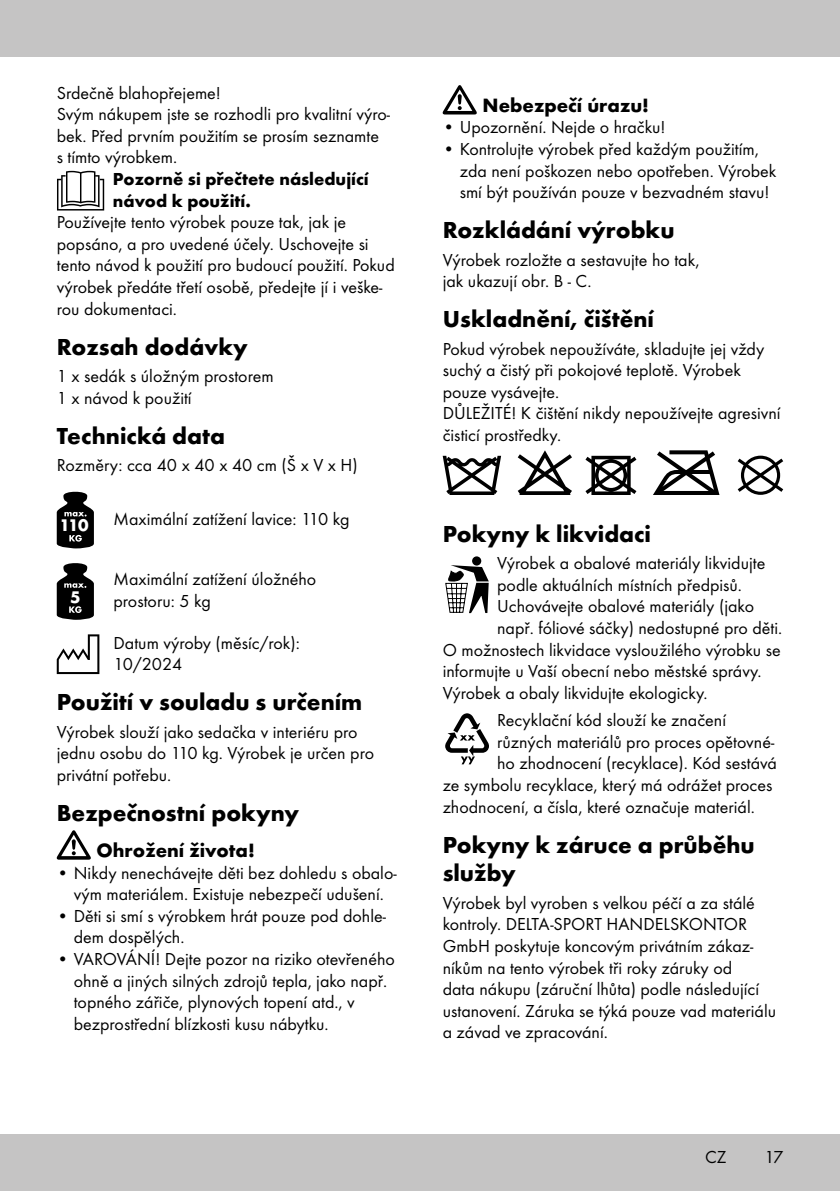
<style>
.page{position:relative;width:840px;height:1191px;background:#fff}
.page>*{position:absolute;margin:0;border:0;box-sizing:border-box;transform-origin:0 0}
.t1{font:700 24px/28.8px "Futura TOT";color:#000}
.t2{font:700 20px "Futura TOT";color:#000}
.t3{font:18px/21.6px "Futura TOT Boo";color:#000}
.t4{font:700 18px/21.6px "Futura TOT";color:#000}
.t5{font:700 17.4px "Futura TOT";color:#fff}
</style>
<div class="page">
<div style="left:0;top:1134px;width:839px;height:57px;background:#c5c4c4"></div>
<div style="left:0;top:0;width:839px;height:57px;background:#c5c4c4"></div>
<svg style="left:57px;top:171px;width:47px;height:39px"></svg>
<svg style="left:57px;top:492px;width:37px;height:56px;background:#313131"></svg>
<svg style="left:57px;top:563px;width:37px;height:57px;background:#343434"></svg>
<svg style="left:57px;top:634px;width:42px;height:40px"></svg>
<svg style="left:57px;top:830px;width:34px;height:29px"></svg>
<svg style="left:442px;top:85px;width:34px;height:29px"></svg>
<svg style="left:517px;top:450px;width:54px;height:45px"></svg>
<svg style="left:585px;top:456px;width:51px;height:39px"></svg>
<svg style="left:653px;top:450px;width:66px;height:45px"></svg>
<svg style="left:737px;top:455px;width:45px;height:40px"></svg>
<svg style="left:442px;top:456px;width:59px;height:39px"></svg>
<div style="left:472px;top:556px;width:9px;height:9px;background:#000;border-radius:50%"></div>
<svg style="left:445px;top:565px;width:43px;height:48px"></svg>
<svg style="left:445px;top:713px;width:43px;height:51px"></svg>
<p class="t3" style="left:57px;top:82px;width:334px">Srdečně blahopřejeme!<br>Svým nákupem jste se rozhodli pro kvalitní výro&shy;bek. Před prvním použitím se prosím seznamte<br>s tímto výrobkem.</p>
<p class="t4" style="left:113px;top:168px;width:257px">Pozorně si přečtete následující návod k použití.</p>
<p class="t3" style="left:57px;top:211px;width:339px">Používejte tento výrobek pouze tak, jak je popsáno, a pro uvedené účely. Uschovejte si tento návod k použití pro budoucí použití. Pokud výrobek předáte třetí osobě, předejte jí i veške&shy;rou dokumentaci.</p>
<h1 class="t1" style="left:57px;top:332px;width:192px">Rozsah dodávky</h1>
<p class="t3" style="left:57px;top:365px;width:218px">1 x sedák s úložným prostorem<br>1 x návod k použití</p>
<h1 class="t1" style="left:57px;top:421px;width:170px">Technická data</h1>
<p class="t3" style="left:57px;top:454px;width:302px">Rozměry: cca 40 x 40 x 40 cm (Š x V x H)</p>
<p class="t5" style="left:60px;top:515px;width:30px">110</p>
<p class="t3" style="left:113px;top:508px;width:237px">Maximální zatížení lavice: 110 kg</p>
<p class="t3" style="left:113px;top:568px;width:204px">Maximální zatížení úložného prostoru: 5 kg</p>
<p class="t3" style="left:113px;top:631px;width:188px">Datum výroby (měsíc/rok):<br>10/2024</p>
<h1 class="t1" style="left:57px;top:687px;width:307px">Použití v souladu s určením</h1>
<p class="t3" style="left:57px;top:720px;width:318px">Výrobek slouží jako sedačka v interiéru pro jednu osobu do 110 kg. Výrobek je určen pro privátní potřebu.</p>
<h1 class="t1" style="left:57px;top:798px;width:243px">Bezpečnostní pokyny</h1>
<p class="t2" style="left:96px;top:837px;width:160px">Ohrožení života!</p>
<p class="t3" style="left:57px;top:861px;width:341px;text-align:center">• Nikdy nenechávejte děti bez dohledu s obalo&shy;vým materiálem. Existuje nebezpečí udušení.</p>
<p class="t3" style="left:74px;top:904px;width:313px;text-indent:-17px">• Děti si smí s výrobkem hrát pouze pod dohle&shy;dem dospělých.</p>
<p class="t3" style="left:74px;top:948px;width:322px;text-indent:-17px">• VAROVÁNÍ! Dejte pozor na riziko otevřeného ohně a jiných silných zdrojů tepla, jako např. topného zářiče, plynových topení atd., v bezprostřední blízkosti kusu nábytku.</p>
<p class="t5" style="left:70px;top:586px;width:12px">5</p>
<p class="t2" style="left:482px;top:93px;width:168px">Nebezpečí úrazu!</p>
<p class="t3" style="left:442px;top:116px;width:224px">• Upozornění. Nejde o hračku!</p>
<p class="t3" style="left:459px;top:138px;width:318px;text-indent:-17px">• Kontrolujte výrobek před každým použitím, zda není poškozen nebo opotřeben. Výrobek smí být používán pouze v bezvadném stavu!</p>
<h1 class="t1" style="left:442px;top:215px;width:233px">Rozkládání výrobku</h1>
<p class="t3" style="left:442px;top:249px;width:258px">Výrobek rozložte a sestavujte ho tak, jak ukazují obr. B - C.</p>
<h1 class="t1" style="left:442px;top:304px;width:213px">Uskladnění, čištění</h1>
<p class="t3" style="left:442px;top:338px;width:339px">Pokud výrobek nepoužíváte, skladujte jej vždy suchý a čistý při pokojové teplotě. Výrobek pouze vysávejte.<br>DŮLEŽITÉ! K čištění nikdy nepoužívejte agresivní čisticí prostředky.</p>
<h1 class="t1" style="left:442px;top:519px;width:210px">Pokyny k likvidaci</h1>
<p class="t3" style="left:497px;top:552px;width:269px">Výrobek a obalové materiály likvidujte</p>
<p class="t3" style="left:497px;top:574px;width:246px">podle aktuálních místních předpisů.</p>
<p class="t3" style="left:497px;top:595px;width:258px">Uchovávejte obalové materiály (jako</p>
<p class="t3" style="left:497px;top:617px;width:286px">např. fóliové sáčky) nedostupné pro děti.</p>
<p class="t3" style="left:442px;top:638px;width:339px">O možnostech likvidace vysloužilého výrobku se</p>
<p class="t3" style="left:442px;top:660px;width:320px">informujte u Vaší obecní nebo městské správy.</p>
<p class="t3" style="left:442px;top:682px;width:266px">Výrobek a obaly likvidujte ekologicky.</p>
<p class="t3" style="left:497px;top:709px;width:230px">Recyklační kód slouží ke značení</p>
<p class="t3" style="left:497px;top:731px;width:278px">různých materiálů pro proces opětovné-</p>
<p class="t3" style="left:497px;top:752px;width:281px">ho zhodnocení (recyklace). Kód sestává</p>
<p class="t3" style="left:442px;top:774px;width:331px">ze symbolu recyklace, který má odrážet proces</p>
<p class="t3" style="left:442px;top:795px;width:313px">zhodnocení, a čísla, které označuje materiál.</p>
<h1 class="t1" style="left:442px;top:830px;width:313px">Pokyny k záruce a průběhu služby</h1>
<p class="t3" style="left:442px;top:892px;width:335px">Výrobek byl vyroben s velkou péčí a za stálé kontroly. DELTA-SPORT HANDELSKONTOR GmbH poskytuje koncovým privátním zákaz&shy;níkům na tento výrobek tři roky záruky od<br>data nákupu (záruční lhůta) podle následující ustanovení. Záruka se týká pouze vad materiálu a závad ve zpracování.</p>
<p class="t3" style="left:704px;top:1146px;width:23px">CZ</p>
<p class="t3" style="left:764px;top:1146px;width:20px">17</p>
</div>
